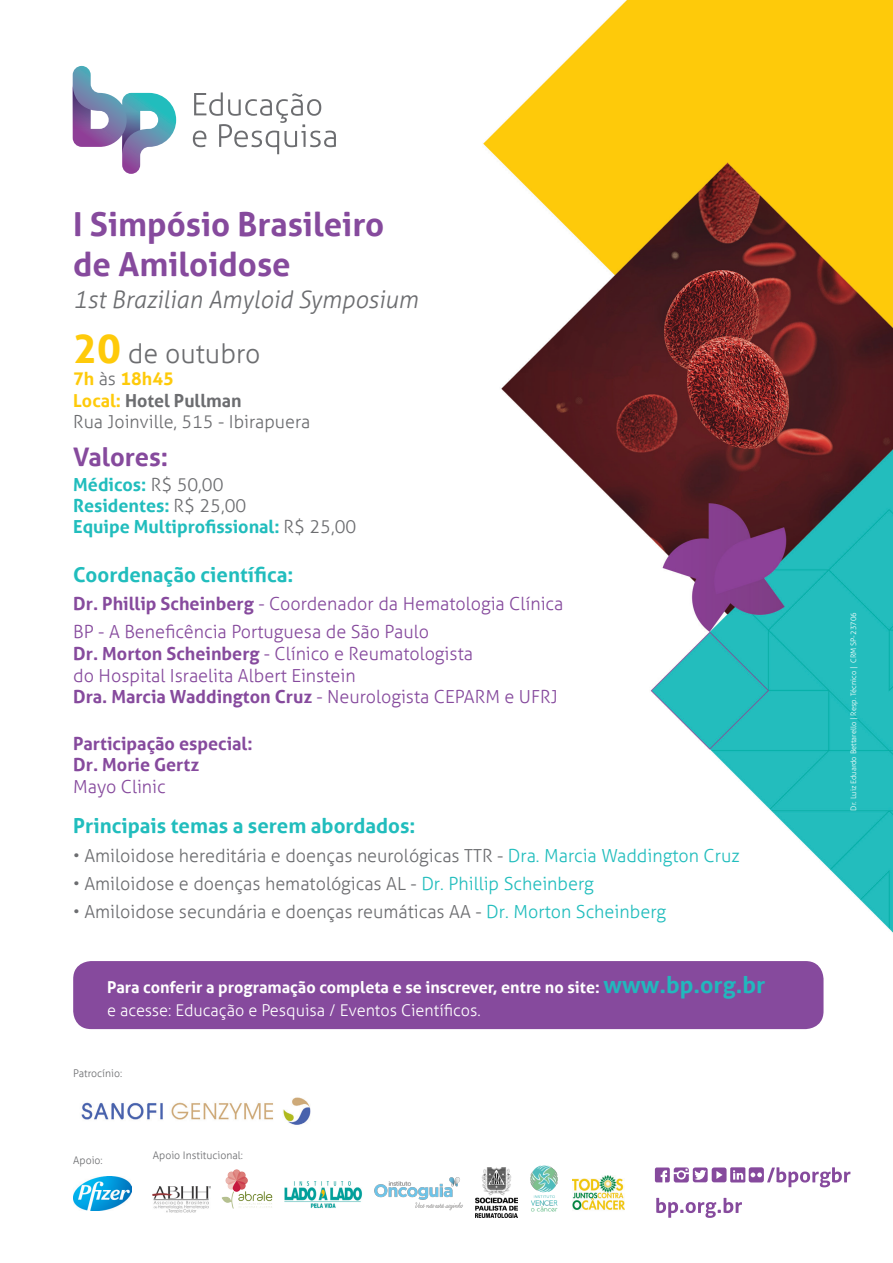
<style>
.page{position:relative;width:893px;height:1263px;background:#fff}
.page>*{position:absolute;margin:0;border:0;box-sizing:border-box;transform-origin:0 0}
.t1{font:700 33px "Aller";color:#864a9d}
.t2{font:300 26.85px "Aller";color:#6c6d70}
.t3{font:700 25.5px "Aller";color:#864a9d}
.t4{font:italic 300 24px "Aller";color:#6c6d70}
.t5{font:700 20.55px "Aller";color:#21bdbd}
.t6{font:300 18px "Aller";color:#6c6d70}
.t7{font:300 18px "Aller";color:#864a9d}
.t8{font:700 18px "Aller";color:#864a9d}
.t9{font:700 18px "Aller";color:#21bdbd}
.t10{font:300 17.85px "Aller";color:#6c6d70}
.t11{font:700 17.85px "Aller";color:#6c6d70}
.t12{font:700 17.85px "Aller";color:#feca0a}
.t13{font:700 16.2px "Aller";color:#fff}
.t14{font:300 16.2px "Aller";color:#fff}
.t15{font:300 10.5px "Aller";color:#6c6d70}
.t16{font:300 7.5px "Aller";color:#fff}
.s1{font-weight:700;font-size:40.05px;color:#feca0a}
.s2{font-weight:300;color:#6c6d70}
.s3{color:#feca0a}
.s4{font-weight:700}
.s5{font-weight:300}
.s6{color:#21bdbd}
.s7{font-size:23.1px;color:#22b7bd}
</style>
<div class="page">
<img style="left:72px;top:0;width:821px;height:1218px">
<svg style="left:656px;top:1198px;width:86px;height:20px"></svg>
<svg style="left:655px;top:1167px;width:195px;height:20px"></svg>
<div style="left:73px;top:961px;width:750px;height:68px;background:#864a9d;border-radius:18px"></div>
<img style="left:73px;top:1085px;width:241px;height:47px">
<img style="left:73px;top:1177px;width:59px;height:34px">
<svg style="left:193px;top:92px;width:143px;height:62px"></svg>
<svg style="left:73px;top:66px;width:103px;height:108px"></svg>
<img style="left:374px;top:1174px;width:90px;height:38px">
<img style="left:528px;top:1163px;width:33px;height:49px">
<img style="left:221px;top:1165px;width:52px;height:47px">
<img style="left:284px;top:1176px;width:79px;height:36px">
<img style="left:153px;top:1186px;width:57px;height:26px">
<img style="left:572px;top:1176px;width:52px;height:36px">
<img style="left:475px;top:1167px;width:42px;height:51px">
<p class="t1" style="left:73px;top:204px;width:313px">I Simpósio Brasileiro</p>
<p class="t1" style="left:73px;top:244px;width:219px">de Amiloidose</p>
<p class="t4" style="left:73px;top:285px;width:346px">1st Brazilian Amyloid Symposium</p>
<p class="t2" style="left:73px;top:337px;width:189px"><span class="s1">20</span> de outubro</p>
<p class="t12" style="left:73px;top:368px;width:102px">7h <span class="s2">às</span> 18h45</p>
<p class="t11" style="left:73px;top:389px;width:170px"><span class="s3">Local:</span> Hotel Pullman</p>
<p class="t10" style="left:73px;top:411px;width:239px">Rua Joinville, 515 - Ibirapuera</p>
<p class="t3" style="left:73px;top:441px;width:96px">Valores:</p>
<p class="t9" style="left:73px;top:473px;width:152px">Médicos: <span class="s2">R$ 50,00</span></p>
<p class="t9" style="left:73px;top:494px;width:175px">Residentes: <span class="s2">R$ 25,00</span></p>
<p class="t9" style="left:73px;top:515px;width:285px">Equipe Multiprofissional: <span class="s2">R$ 25,00</span></p>
<p class="t5" style="left:73px;top:562px;width:222px">Coordenação científica:</p>
<p class="t7" style="left:73px;top:593px;width:492px"><span class="s4">Dr. Phillip Scheinberg</span> - Coordenador da Hematologia Clínica</p>
<p class="t7" style="left:73px;top:621px;width:357px">BP - A Beneficência Portuguesa de São Paulo</p>
<p class="t7" style="left:73px;top:643px;width:401px"><span class="s4">Dr. Morton Scheinberg</span> - Clínico e Reumatologista</p>
<p class="t7" style="left:73px;top:664px;width:284px">do Hospital Israelita Albert Einstein</p>
<p class="t8" style="left:73px;top:686px;width:486px">Dra. Marcia Waddington Cruz <span class="s5">- Neurologista CEPARM e UFRJ</span></p>
<p class="t8" style="left:73px;top:732px;width:181px">Participação especial:</p>
<p class="t8" style="left:73px;top:754px;width:128px">Dr. Morie Gertz</p>
<p class="t7" style="left:73px;top:776px;width:94px">Mayo Clinic</p>
<p class="t5" style="left:73px;top:813px;width:344px">Principais temas a serem abordados:</p>
<p class="t6" style="left:73px;top:844px;width:668px">• Amiloidose hereditária e doenças neurológicas TTR - <span class="s6">Dra. Marcia Waddington Cruz</span></p>
<p class="t6" style="left:73px;top:873px;width:522px">• Amiloidose e doenças hematológicas AL - <span class="s6">Dr. Phillip Scheinberg</span></p>
<p class="t6" style="left:73px;top:901px;width:594px">• Amiloidose secundária e doenças reumáticas AA - <span class="s6">Dr. Morton Scheinberg</span></p>
<p class="t13" style="left:107px;top:977px;width:660px">Para conferir a programação completa e se inscrever, entre no site: <span class="s7">www.bp.org.br</span></p>
<p class="t14" style="left:107px;top:1001px;width:375px">e acesse: Educação e Pesquisa / Eventos Científicos.</p>
<p class="t15" style="left:73px;top:1067px;width:51px">Patrocínio:</p>
<p class="t15" style="left:73px;top:1154px;width:31px">Apoio:</p>
<p class="t15" style="left:153px;top:1149px;width:92px">Apoio Institucional:</p>
<p class="t16" style="left:849px;top:811px;width:200px;rotate:-90deg">Dr. Luiz Eduardo Bettarello | Resp. Técnico | CRM SP-23706</p>
</div>
